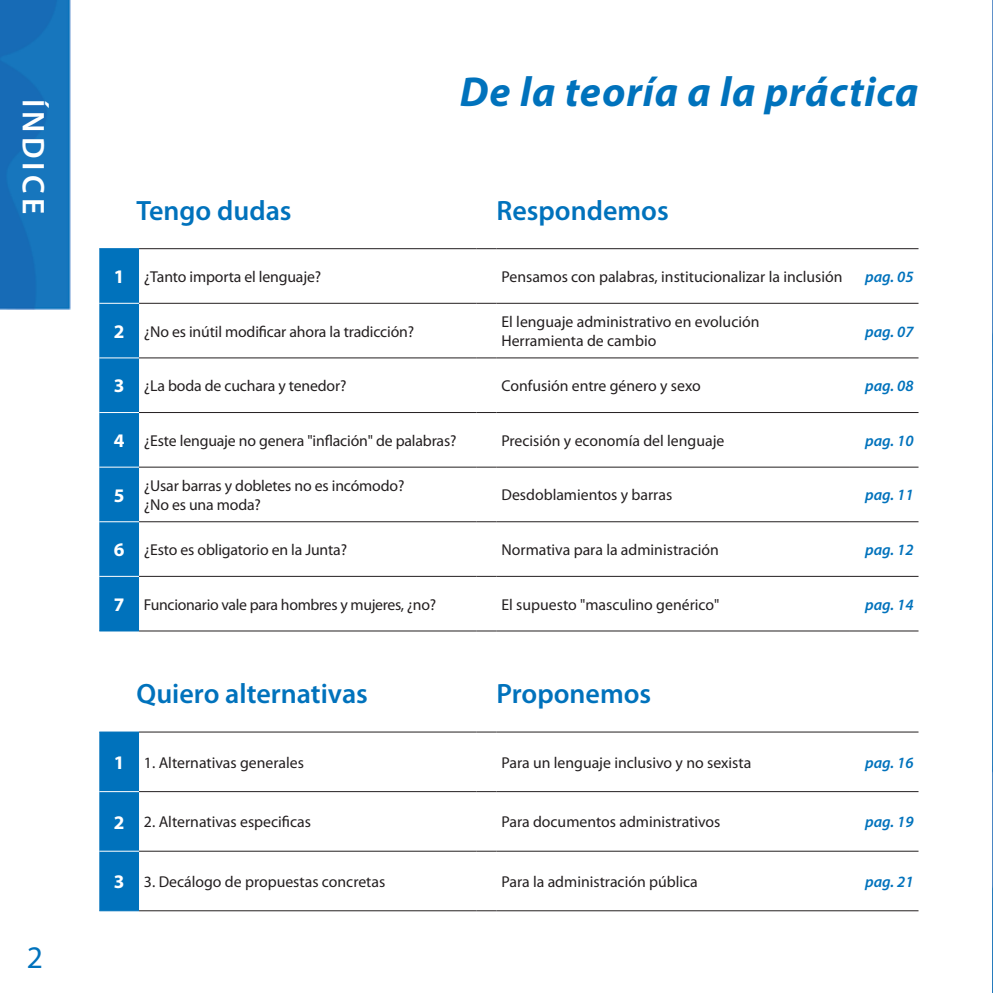
<style>
.page{position:relative;width:993px;height:993px;background:#fff}
.page>*{position:absolute;margin:0;border:0;box-sizing:border-box;transform-origin:0 0}
.t1{font:italic 700 42px "Myriad Pro";letter-spacing:.02em;color:#0072bc}
.t2{font:600 31.5px "Myriad Pro";letter-spacing:.13em;color:#fff}
.t3{font:31.5px "Myriad Pro";color:#0072bc}
.t4{font:600 28px "Myriad Pro";color:#0072bc}
.t5{font:700 19.25px "Myriad Pro";color:#fff}
.t6{font:15.75px/18.9px "Myriad Pro";color:#231f20}
.t7{font:italic 600 15.75px "Myriad Pro";color:#0072bc}
.t8{font:15.75px "Myriad Pro";letter-spacing:-.02em;color:#231f20}
.s1{font-weight:700;font-size:19.25px;color:#fff}
</style>
<div class="page">
<img style="left:0;top:0;width:919px;height:912px">
<img style="left:992px;top:0;width:1px;height:992px">
<div style="left:99px;top:249px;width:40px;height:381px;background:#0072bc"></div>
<hr style="left:99px;top:303px;width:40px;height:1px;background:#fff">
<hr style="left:99px;top:357px;width:40px;height:1px;background:#fff">
<hr style="left:99px;top:412px;width:40px;height:1px;background:#fff">
<hr style="left:99px;top:466px;width:40px;height:1px;background:#fff">
<hr style="left:99px;top:521px;width:40px;height:1px;background:#fff">
<hr style="left:99px;top:575px;width:40px;height:1px;background:#fff">
<hr style="left:139px;top:248px;width:337px;height:1px;background:#231f20">
<svg style="left:476px;top:248px;width:20px;height:1px"></svg>
<hr style="left:496px;top:248px;width:352px;height:1px;background:#231f20">
<hr style="left:848px;top:248px;width:70px;height:1px;background:#231f20">
<hr style="left:139px;top:303px;width:337px;height:1px;background:#231f20">
<svg style="left:476px;top:303px;width:20px;height:1px"></svg>
<hr style="left:496px;top:303px;width:352px;height:1px;background:#231f20">
<hr style="left:848px;top:303px;width:70px;height:1px;background:#231f20">
<hr style="left:139px;top:357px;width:337px;height:1px;background:#231f20">
<svg style="left:476px;top:357px;width:20px;height:1px"></svg>
<hr style="left:496px;top:357px;width:352px;height:1px;background:#231f20">
<hr style="left:848px;top:357px;width:70px;height:1px;background:#231f20">
<hr style="left:139px;top:412px;width:337px;height:1px;background:#231f20">
<svg style="left:476px;top:412px;width:20px;height:1px"></svg>
<hr style="left:496px;top:412px;width:352px;height:1px;background:#231f20">
<hr style="left:848px;top:412px;width:70px;height:1px;background:#231f20">
<hr style="left:139px;top:466px;width:337px;height:1px;background:#231f20">
<svg style="left:476px;top:466px;width:20px;height:1px"></svg>
<hr style="left:496px;top:466px;width:352px;height:1px;background:#231f20">
<hr style="left:848px;top:466px;width:70px;height:1px;background:#231f20">
<hr style="left:139px;top:521px;width:337px;height:1px;background:#231f20">
<svg style="left:476px;top:521px;width:20px;height:1px"></svg>
<hr style="left:496px;top:521px;width:352px;height:1px;background:#231f20">
<hr style="left:848px;top:521px;width:70px;height:1px;background:#231f20">
<hr style="left:139px;top:575px;width:337px;height:1px;background:#231f20">
<svg style="left:476px;top:575px;width:20px;height:1px"></svg>
<hr style="left:496px;top:575px;width:352px;height:1px;background:#231f20">
<hr style="left:848px;top:575px;width:70px;height:1px;background:#231f20">
<hr style="left:139px;top:630px;width:337px;height:1px;background:#231f20">
<svg style="left:476px;top:630px;width:20px;height:1px"></svg>
<hr style="left:496px;top:630px;width:352px;height:1px;background:#231f20">
<hr style="left:848px;top:630px;width:70px;height:1px;background:#231f20">
<hr style="left:99px;top:630px;width:40px;height:1px;background:#0072bc">
<hr style="left:99px;top:248px;width:40px;height:1px;background:#0072bc">
<div style="left:99px;top:732px;width:40px;height:178px;background:#0072bc"></div>
<hr style="left:99px;top:790px;width:40px;height:1px;background:#fff">
<hr style="left:99px;top:850px;width:40px;height:1px;background:#fff">
<hr style="left:139px;top:731px;width:337px;height:1px;background:#231f20">
<svg style="left:476px;top:731px;width:20px;height:1px"></svg>
<hr style="left:496px;top:731px;width:352px;height:1px;background:#231f20">
<hr style="left:848px;top:731px;width:70px;height:1px;background:#231f20">
<hr style="left:139px;top:790px;width:337px;height:1px;background:#231f20">
<svg style="left:476px;top:790px;width:20px;height:1px"></svg>
<hr style="left:496px;top:790px;width:352px;height:1px;background:#231f20">
<hr style="left:848px;top:790px;width:70px;height:1px;background:#231f20">
<hr style="left:139px;top:850px;width:337px;height:1px;background:#231f20">
<svg style="left:476px;top:850px;width:20px;height:1px"></svg>
<hr style="left:496px;top:850px;width:352px;height:1px;background:#231f20">
<hr style="left:848px;top:850px;width:70px;height:1px;background:#231f20">
<hr style="left:139px;top:910px;width:337px;height:1px;background:#231f20">
<svg style="left:476px;top:910px;width:20px;height:1px"></svg>
<hr style="left:496px;top:910px;width:352px;height:1px;background:#231f20">
<hr style="left:848px;top:910px;width:70px;height:1px;background:#231f20">
<hr style="left:99px;top:731px;width:40px;height:1px;background:#0072bc">
<hr style="left:99px;top:910px;width:40px;height:1px;background:#0072bc">
<h2 class="t2" style="left:51px;top:99px;width:116px;rotate:90deg">ÍNDICE</h2>
<h2 class="t3" style="left:27px;top:939px;width:18px">2</h2>
<h3 class="t4" style="left:136px;top:195px;width:157px">Tengo dudas</h3>
<h1 class="t1" style="left:459px;top:64px;width:460px">De la teoría a la práctica</h1>
<h3 class="t4" style="left:496px;top:195px;width:174px">Respondemos</h3>
<p class="t6" style="left:114px;top:267px;width:209px"><span class="s1">1</span> ¿Tanto importa el lenguaje?</p>
<p class="t6" style="left:501px;top:267px;width:342px">Pensamos con palabras, institucionalizar la inclusión</p>
<p class="t7" style="left:864px;top:266px;width:50px">pag. 05</p>
<p class="t6" style="left:114px;top:322px;width:302px"><span class="s1">2</span> ¿No es inútil modificar ahora la tradicción?</p>
<p class="t6" style="left:501px;top:312px;width:259px">El lenguaje administrativo en evolución<br>Herramienta de cambio</p>
<p class="t7" style="left:864px;top:321px;width:50px">pag. 07</p>
<p class="t6" style="left:114px;top:376px;width:234px"><span class="s1">3</span> ¿La boda de cuchara y tenedor?</p>
<p class="t6" style="left:501px;top:376px;width:201px">Confusión entre género y sexo</p>
<p class="t7" style="left:864px;top:375px;width:50px">pag. 08</p>
<p class="t6" style="left:114px;top:431px;width:344px"><span class="s1">4</span> ¿Este lenguaje no genera "inflación" de palabras?</p>
<p class="t6" style="left:501px;top:431px;width:224px">Precisión y economía del lenguaje</p>
<p class="t7" style="left:864px;top:430px;width:50px">pag. 10</p>
<p class="t5" style="left:114px;top:482px;width:12px">5</p>
<p class="t6" style="left:144px;top:476px;width:262px">¿Usar barras y dobletes no es incómodo? ¿No es una moda?</p>
<p class="t6" style="left:501px;top:486px;width:172px">Desdoblamientos y barras</p>
<p class="t7" style="left:864px;top:485px;width:50px">pag. 11</p>
<p class="t6" style="left:114px;top:540px;width:235px"><span class="s1">6</span> ¿Esto es obligatorio en la Junta?</p>
<p class="t6" style="left:501px;top:540px;width:219px">Normativa para la administración</p>
<p class="t7" style="left:864px;top:539px;width:50px">pag. 12</p>
<p class="t8" style="left:114px;top:595px;width:323px"><span class="s1">7</span> Funcionario vale para hombres y mujeres, ¿no?</p>
<p class="t6" style="left:501px;top:595px;width:219px">El supuesto "masculino genérico"</p>
<p class="t7" style="left:864px;top:594px;width:50px">pag. 14</p>
<h3 class="t4" style="left:136px;top:677px;width:233px">Quiero alternativas</h3>
<h3 class="t4" style="left:496px;top:677px;width:156px">Proponemos</h3>
<p class="t6" style="left:114px;top:753px;width:192px"><span class="s1">1</span> 1. Alternativas generales</p>
<p class="t6" style="left:501px;top:753px;width:251px">Para un lenguaje inclusivo y no sexista</p>
<p class="t7" style="left:864px;top:752px;width:50px">pag. 16</p>
<p class="t6" style="left:114px;top:812px;width:199px"><span class="s1">2</span> 2. Alternativas especificas</p>
<p class="t6" style="left:501px;top:812px;width:220px">Para documentos administrativos</p>
<p class="t7" style="left:864px;top:811px;width:50px">pag. 19</p>
<p class="t6" style="left:114px;top:872px;width:273px"><span class="s1">3</span> 3. Decálogo de propuestas concretas</p>
<p class="t6" style="left:501px;top:872px;width:198px">Para la administración pública</p>
<p class="t7" style="left:864px;top:871px;width:50px">pag. 21</p>
</div>
